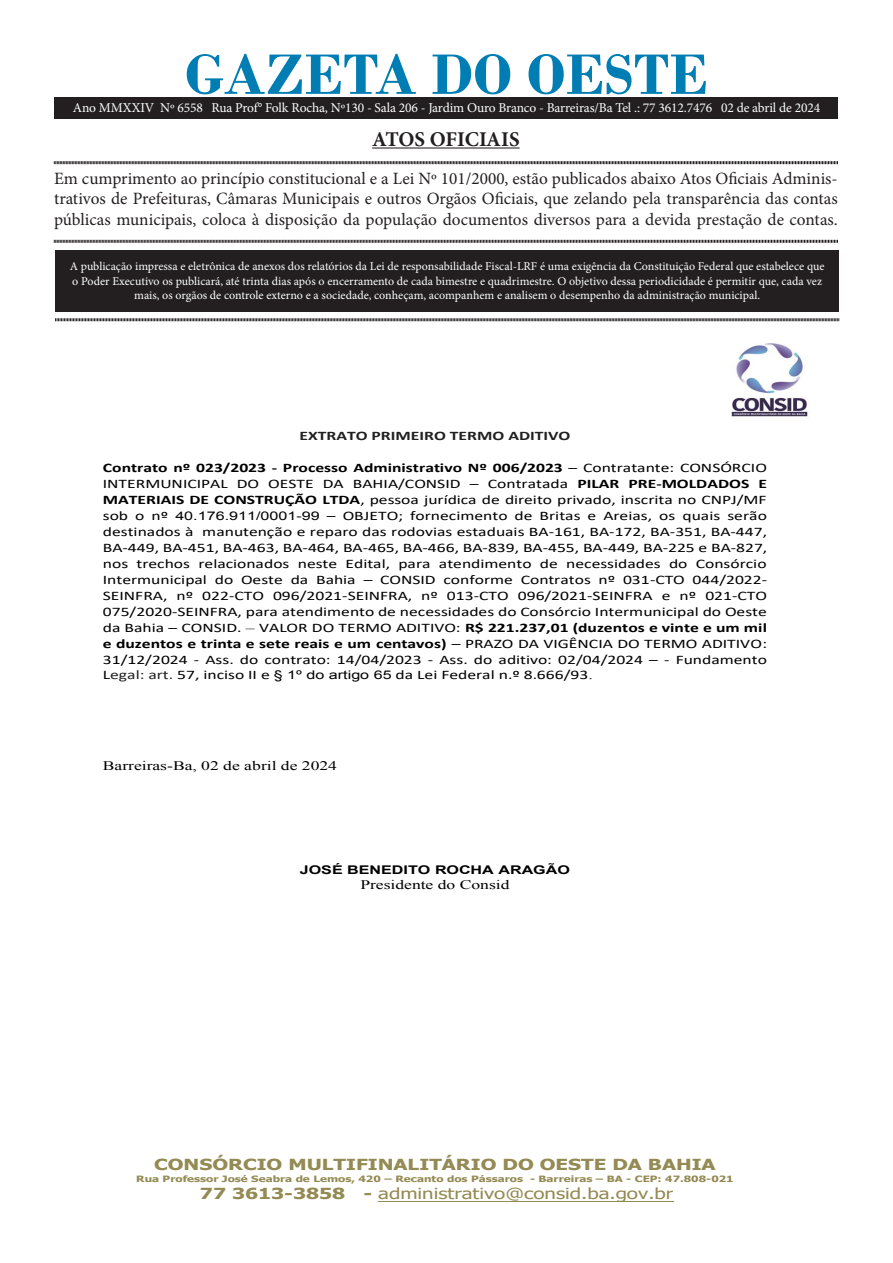
<style>
.page{position:relative;width:893px;height:1263px;background:#fff}
.page>*{position:absolute;margin:0;border:0;box-sizing:border-box;transform-origin:0 0}
.t1{font:700 60px "Bodoni";color:#007eb4}
.t2{font:700 21px "Minion Pro";letter-spacing:-.005em;color:#231f20}
.t3{font:17.25px/20.7px "Minion Pro";color:#231f20;text-align:justify}
.t4{font:15.15px "Tahoma";color:#948a54;scale:1.35 1}
.t5{font:700 15.15px "Tahoma";color:#948a54;scale:1.35 1}
.t6{font:13.5px "Minion Pro";letter-spacing:-.01em;color:#fff}
.t7{font:13.05px/15.9px "Calibri";color:#000;text-align:justify;scale:1.35 1}
.t8{font:13.05px "Times New Roman";color:#000;scale:1.35 1}
.t9{font:700 13.05px "Calibri";color:#202020;scale:1.35 1}
.t10{font:12px/14.4px "Minion Pro";color:#fff;text-align:center}
.t11{font:700 12px "Arial";letter-spacing:-.005em;color:#000;scale:1.35 1}
.t12{font:700 8.7px "Tahoma";color:#948a54;scale:1.35 1}
.s1{font-weight:700}
.s2{font-family:"Arial";font-size:12px}
.s3{font-family:"Times New Roman"}
.s4{color:#202020}
</style>
<div class="page">
<div style="left:55px;top:250px;width:784px;height:61px;background:#231f20"></div>
<hr style="left:372px;top:147px;width:148px;height:2px;background:#231f20">
<svg style="left:54px;top:161px;width:784px;height:4px;background:#908e8e"></svg>
<svg style="left:54px;top:239px;width:784px;height:4px;background:#908e8e"></svg>
<svg style="left:55px;top:318px;width:784px;height:4px;background:#908e8e"></svg>
<div style="left:54px;top:98px;width:784px;height:20px;background:#231f20"></div>
<hr style="left:378px;top:1200px;width:295px;height:1px;background:#948a54">
<img style="left:730px;top:343px;width:78px;height:74px">
<p class="t1" style="left:185px;top:39px;width:525px">GAZETA DO OESTE</p>
<p class="t2" style="left:372px;top:124px;width:149px">ATOS OFICIAIS</p>
<p class="t3" style="left:54px;top:168px;width:785px">Em cumprimento ao princípio constitucional e a Lei Nº 101/2000, estão publicados abaixo Atos Oficiais Adminis&shy;trativos de Prefeituras, Câmaras Municipais e outros Orgãos Oficiais, que zelando pela transparência das contas públicas municipais, coloca à disposição da população documentos diversos para a devida prestação de contas.</p>
<p class="t10" style="left:70px;top:259px;width:756px">A publicação impressa e eletrônica de anexos dos relatórios da Lei de responsabilidade Fiscal-LRF é uma exigência da Constituição Federal que estabelece que o Poder Executivo os publicará, até trinta dias após o encerramento de cada bimestre e quadrimestre. O objetivo dessa periodicidade é permitir que, cada vez mais, os orgãos de controle externo e a sociedade, conheçam, acompanhem e analisem o desempenho da administração municipal.</p>
<p class="t6" style="left:73px;top:98px;width:749px">Ano MMXXIV Nº 6558 Rua Prof° Folk Rocha, Nº130 - Sala 206 - Jardim Ouro Branco - Barreiras/Ba Tel .: 77 3612.7476 02 de abril de 2024</p>
<p class="t9" style="left:300px;top:427px;width:202px">EXTRATO PRIMEIRO TERMO ADITIVO</p>
<p class="t7" style="left:103px;top:460px;width:494px"><span class="s1">Contrato nº 023/2023 - Processo Administrativo Nº 006/2023</span> – Contratante: CONSÓRCIO INTERMUNICIPAL DO OESTE DA BAHIA/CONSID – Contratada <span class="s1">PILAR PRE-MOLDADOS E MATERIAIS DE CONSTRUÇÃO LTDA</span>, pessoa jurídica de direito privado, inscrita no CNPJ/MF sob o nº <span class="s2">40.176.911/0001-99</span> – OBJETO; fornecimento de Britas e Areias, os quais serão destinados à manutenção e reparo das rodovias estaduais BA-161, BA-172, BA-351, BA-447, BA-449, BA-451, BA-463, BA-464, BA-465, BA-466, BA-839, BA-455, BA-449, BA-225 e BA-827, nos trechos relacionados neste Edital, para atendimento de necessidades do Consórcio Intermunicipal do Oeste da Bahia – CONSID conforme Contratos nº 031-CTO 044/2022- SEINFRA, nº 022-CTO 096/2021-SEINFRA, nº 013-CTO 096/2021-SEINFRA e nº 021-CTO 075/2020-SEINFRA, para atendimento de necessidades do Consórcio Intermunicipal do Oeste da Bahia – CONSID. <span class="s3">–</span> VALOR DO TERMO ADITIVO: <span class="s1">R$ 221.237,01 (duzentos e vinte e um mil e duzentos e trinta e sete reais e um centavos)</span> – PRAZO DA VIGÊNCIA DO TERMO ADITIVO:<br>31/12/2024 - Ass. do contrato: 14/04/2023 - Ass. do aditivo: 02/04/2024 – - Fundamento L<span class="s4">egal: art.</span> 57, inciso II e <span class="s2">§ 1º do artigo 65</span> da Lei Federal n.º 8.666/93<span class="s3">.</span></p>
<p class="t8" style="left:103px;top:757px;width:175px">Barreiras-Ba, 02 de abril de 2024</p>
<p class="t11" style="left:300px;top:862px;width:202px">JOSÉ BENEDITO ROCHA ARAGÃO</p>
<p class="t8" style="left:360px;top:876px;width:112px">Presidente do Consid</p>
<p class="t5" style="left:154px;top:1154px;width:417px">CONSÓRCIO MULTIFINALITÁRIO DO OESTE DA BAHIA</p>
<p class="t12" style="left:136px;top:1173px;width:444px">Rua Professor José Seabra de Lemos, 420 – Recanto dos Pássaros - Barreiras – BA - CEP: 47.808-021</p>
<p class="t4" style="left:200px;top:1183px;width:352px"><span class="s1">77 3613-3858 -</span> administrativo@consid.ba.gov.br</p>
</div>
